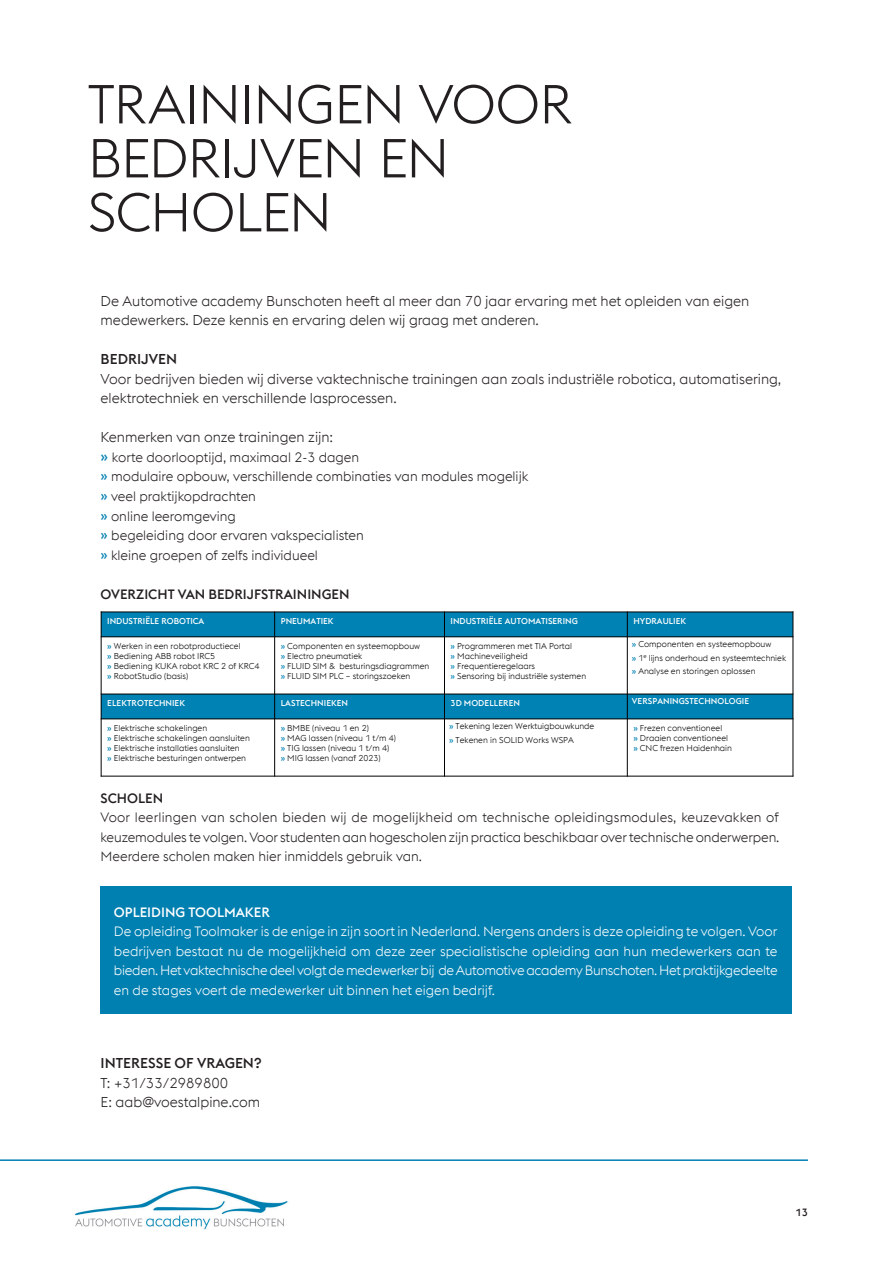
<style>
.page{position:relative;width:893px;height:1263px;background:#fff}
.page>*{position:absolute;margin:0;border:0;box-sizing:border-box;transform-origin:0 0}
.t1{font:300 54px "voestalpine";letter-spacing:-.015em;color:#231f20}
.t2{font:300 14.25px/19.5px "voestalpine";color:#231f20}
.Text_copy_justificat{font:300 13.5px/19.5px "voestalpine";color:#231f20;text-align:justify}
.Text_copy_justificat-2{font:300 13.5px/19.5px "voestalpine";color:#fff;text-align:justify}
.Text_copy_justificat-3{font:500 13.5px "voestalpine";color:#231f20}
.Text_copy_justificat-4{font:500 13.5px "voestalpine";color:#fff}
.Text_copy_justificat-5{font:500 10.5px "voestalpine";color:#231f20}
.t3{font:300 8.55px/10.2px "voestalpine";color:#000}
.t4{font:500 8.55px "voestalpine";color:#fff}
.s1{font-weight:500}
.s2{font-weight:500;font-size:14.25px;color:#007fb1}
.s3{font-weight:500;color:#007fb1}
.s4{font-weight:500;color:#0082b4}
</style>
<div class="page">
<hr style="left:0;top:1159px;width:808px;height:2px;background:#007fb1">
<div style="left:101px;top:612px;width:174px;height:25px;background:#0082b4"></div>
<div style="left:275px;top:612px;width:169px;height:25px;background:#0082b4"></div>
<div style="left:444px;top:612px;width:183px;height:25px;background:#0082b4"></div>
<div style="left:627px;top:612px;width:166px;height:25px;background:#0082b4"></div>
<div style="left:101px;top:694px;width:174px;height:25px;background:#0082b4"></div>
<div style="left:275px;top:694px;width:169px;height:25px;background:#0082b4"></div>
<div style="left:444px;top:694px;width:183px;height:25px;background:#0082b4"></div>
<div style="left:627px;top:694px;width:166px;height:25px;background:#0082b4"></div>
<hr style="left:274px;top:611px;width:1px;height:165px;background:#000">
<hr style="left:444px;top:611px;width:1px;height:165px;background:#000">
<hr style="left:627px;top:611px;width:1px;height:165px;background:#000">
<hr style="left:101px;top:636px;width:692px;height:1px;background:#000">
<hr style="left:101px;top:694px;width:692px;height:1px;background:#000">
<hr style="left:101px;top:718px;width:692px;height:1px;background:#000">
<hr style="left:101px;top:611px;width:1px;height:165px;background:#000">
<hr style="left:792px;top:611px;width:1px;height:165px;background:#000">
<hr style="left:101px;top:611px;width:692px;height:1px;background:#000">
<hr style="left:101px;top:776px;width:692px;height:1px;background:#000">
<div style="left:101px;top:886px;width:691px;height:128px;background:#007fb1"></div>
<img style="left:75px;top:1186px;width:213px;height:44px">
<p class="t1" style="left:88px;top:73px;width:486px">TRAININGEN VOOR</p>
<p class="t1" style="left:88px;top:127px;width:363px">BEDRIJVEN EN</p>
<p class="t1" style="left:88px;top:181px;width:245px">SCHOLEN</p>
<p class="t2" style="left:101px;top:291px;width:650px">De Automotive academy Bunschoten heeft al meer dan 70 jaar ervaring met het opleiden van eigen medewerkers. Deze kennis en ervaring delen wij graag met anderen.</p>
<p class="t2" style="left:101px;top:350px;width:682px"><span class="s1">BEDRIJVEN<br></span>Voor bedrijven bieden wij diverse vaktechnische trainingen aan zoals industriële robotica, automatisering, elektrotechniek en verschillende lasprocessen.</p>
<p class="t2" style="left:101px;top:428px;width:234px">Kenmerken van onze trainingen zijn:</p>
<p class="Text_copy_justificat" style="left:101px;top:447px;width:260px"><span class="s2">»</span> korte doorlooptijd, maximaal 2-3 dagen</p>
<p class="Text_copy_justificat" style="left:101px;top:467px;width:429px"><span class="s3">»</span> modulaire opbouw, verschillende combinaties van modules mogelijk</p>
<p class="Text_copy_justificat" style="left:101px;top:486px;width:157px"><span class="s3">»</span> veel praktijkopdrachten</p>
<p class="Text_copy_justificat" style="left:101px;top:506px;width:137px"><span class="s3">»</span> online leeromgeving</p>
<p class="Text_copy_justificat" style="left:101px;top:525px;width:265px"><span class="s3">»</span> begeleiding door ervaren vakspecialisten</p>
<p class="Text_copy_justificat" style="left:101px;top:545px;width:219px"><span class="s3">»</span> kleine groepen of zelfs individueel</p>
<p class="Text_copy_justificat-3" style="left:101px;top:586px;width:250px">OVERZICHT VAN BEDRIJFSTRAININGEN</p>
<p class="t4" style="left:107px;top:615px;width:99px">INDUSTRIËLE ROBOTICA</p>
<p class="t4" style="left:281px;top:615px;width:54px">PNEUMATIEK</p>
<p class="t4" style="left:451px;top:615px;width:129px">INDUSTRIËLE AUTOMATISERING</p>
<p class="t4" style="left:633px;top:615px;width:54px">HYDRAULIEK</p>
<p class="t3" style="left:107px;top:640px;width:154px"><span class="s4">»</span> Werken in een robotproductiecel<br><span class="s4">»</span> Bediening ABB robot IRC5<br><span class="s4">»</span> Bediening KUKA robot KRC 2 of KRC4 <span class="s4">»</span> RobotStudio (basis)</p>
<p class="t3" style="left:281px;top:640px;width:150px"><span class="s4">»</span> Componenten en systeemopbouw<br><span class="s4">»</span> Electro pneumatiek<br><span class="s4">»</span> FLUID SIM &amp; besturingsdiagrammen <span class="s4">»</span> FLUID SIM PLC – storingszoeken</p>
<p class="t3" style="left:451px;top:640px;width:137px"><span class="s4">»</span> Programmeren met TIA Portal<br><span class="s4">»</span> Machineveiligheid<br><span class="s4">»</span> Frequentieregelaars<br><span class="s4">»</span> Sensoring bij industriële systemen</p>
<p class="t3" style="left:632px;top:637px;width:156px;line-height:13.6px"><span class="s4">»</span> Componenten en systeemopbouw<br><span class="s4">»</span> 1<sup>e</sup> lijns onderhoud en systeemtechniek <span class="s4">»</span> Analyse en storingen oplossen</p>
<p class="t4" style="left:107px;top:698px;width:79px">ELEKTROTECHNIEK</p>
<p class="t4" style="left:281px;top:698px;width:69px">LASTECHNIEKEN</p>
<p class="t4" style="left:451px;top:698px;width:71px">3D MODELLEREN</p>
<p class="t4" style="left:632px;top:696px;width:119px">VERSPANINGSTECHNOLOGIE</p>
<p class="t3" style="left:107px;top:722px;width:144px"><span class="s4">»</span> Elektrische schakelingen<br><span class="s4">»</span> Elektrische schakelingen aansluiten <span class="s4">»</span> Elektrische installaties aansluiten<br><span class="s4">»</span> Elektrische besturingen ontwerpen</p>
<p class="t3" style="left:281px;top:722px;width:117px"><span class="s4">»</span> BMBE (niveau 1 en 2)<br><span class="s4">»</span> MAG lassen (niveau 1 t/m 4) <span class="s4">»</span> TIG lassen (niveau 1 t/m 4)<br><span class="s4">»</span> MIG lassen (vanaf 2023)</p>
<p class="t3" style="left:449px;top:719px;width:147px;line-height:13.6px"><span class="s4">»</span> Tekening lezen Werktuigbouwkunde <span class="s4">»</span> Tekenen in SOLID Works WSPA</p>
<p class="t3" style="left:633px;top:722px;width:100px"><span class="s4">»</span> Frezen conventioneel<br><span class="s4">»</span> Draaien conventioneel <span class="s4">»</span> CNC frezen Haidenhain</p>
<p class="Text_copy_justificat-3" style="left:101px;top:790px;width:64px">SCHOLEN</p>
<p class="Text_copy_justificat" style="left:101px;top:808px;width:680px">Voor leerlingen van scholen bieden wij de mogelijkheid om technische opleidingsmodules, keuzevakken of keuzemodules te volgen. Voor studenten aan hogescholen zijn practica beschikbaar over technische onderwerpen.<br>Meerdere scholen maken hier inmiddels gebruik van.</p>
<p class="Text_copy_justificat-4" style="left:114px;top:904px;width:158px">OPLEIDING TOOLMAKER</p>
<p class="Text_copy_justificat-2" style="left:114px;top:922px;width:665px">De opleiding Toolmaker is de enige in zijn soort in Nederland. Nergens anders is deze opleiding te volgen. Voor bedrijven bestaat nu de mogelijkheid om deze zeer specialistische opleiding aan hun medewerkers aan te bieden. Het vaktechnische deel volgt de medewerker bij de Automotive academy Bunschoten. Het praktijkgedeelte en de stages voert de medewerker uit binnen het eigen bedrijf.</p>
<p class="t2" style="left:101px;top:1053px;width:163px"><span class="s1">INTERESSE OF VRAGEN?<br></span>T: +31/33/2989800<br>E: aab@voestalpine.com</p>
<p class="Text_copy_justificat-5" style="left:795px;top:1205px;width:14px">13</p>
</div>
